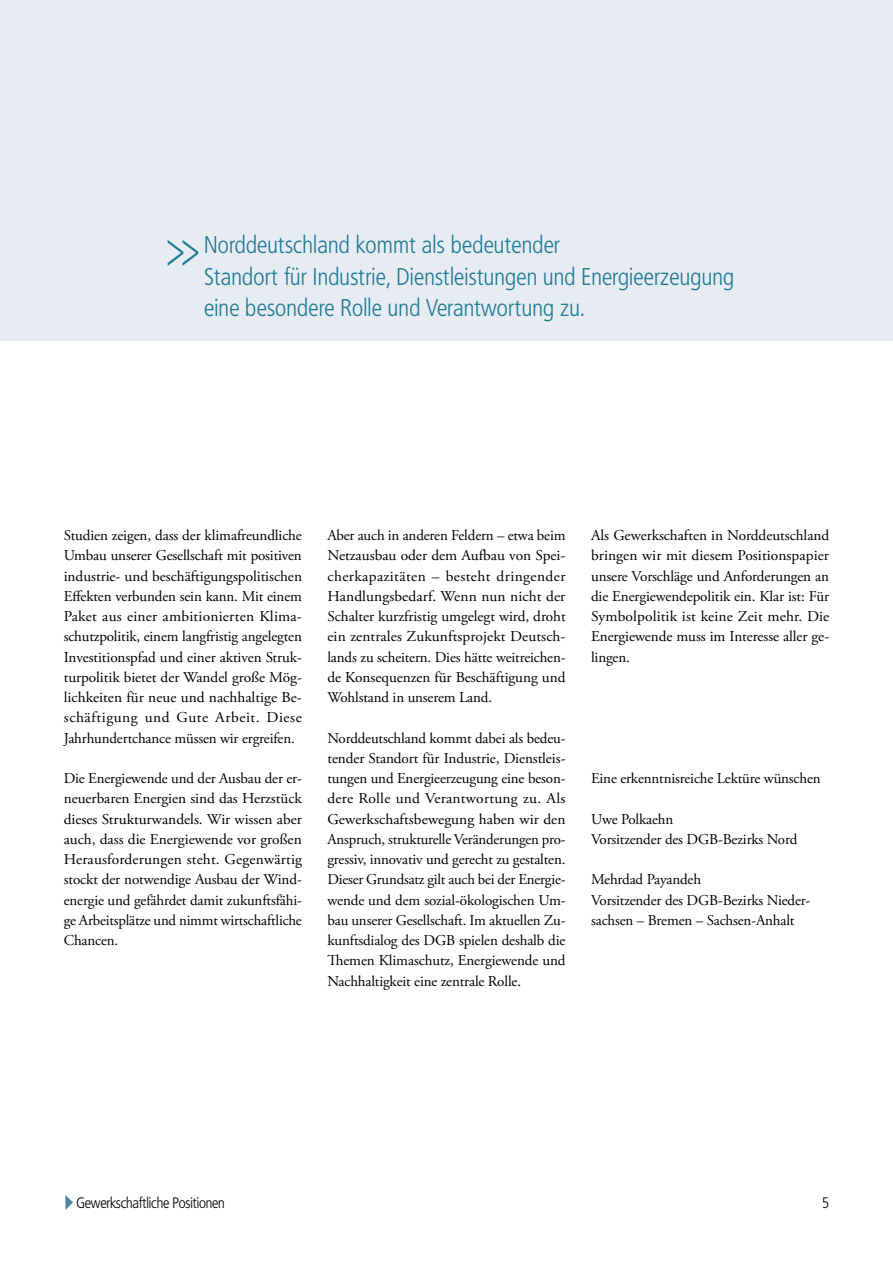
<style>
.page{position:relative;width:893px;height:1263px;background:#fff}
.page>*{position:absolute;margin:0;border:0;box-sizing:border-box;transform-origin:0 0}
.t1{font:200 78px "Geogrotesque";color:#1f7b98}
.t2{font:300 24px/31.5px "Frutiger Condensed BQ";letter-spacing:.01em;color:#1f7b98}
.t3{font:15px/20.2px "Adobe Garamond Pro";letter-spacing:-.01em;color:#000;text-align:justify}
.t4{font:300 15px "Frutiger Condensed BQ";letter-spacing:-.01em;color:#000}
</style>
<div class="page">
<div style="left:0;top:0;width:893px;height:340px;background:#e7ecf2"></div>
<h1 class="t1" style="left:162px;top:197px;width:42px">»</h1>
<h2 class="t2" style="left:204px;top:229px;width:532px">Norddeutschland kommt als bedeutender<br>Standort für Industrie, Dienstleistungen und Energieerzeugung eine besondere Rolle und Verantwortung zu.</h2>
<p class="t3" style="left:64px;top:526px;width:240px">Studien zeigen, dass der klimafreundliche Umbau unserer Gesellschaft mit positiven industrie- und beschäftigungspolitischen Effekten verbunden sein kann. Mit einem Paket aus einer ambitionierten Klima&shy;schutzpolitik, einem langfristig angelegten Investitionspfad und einer aktiven Struk&shy;turpolitik bietet der Wandel große Mög&shy;lichkeiten für neue und nachhaltige Be&shy;schäftigung und Gute Arbeit. Diese Jahrhundertchance müssen wir ergreifen.</p>
<p class="t3" style="left:64px;top:769px;width:240px">Die Energiewende und der Ausbau der er&shy;neuerbaren Energien sind das Herzstück dieses Strukturwandels. Wir wissen aber auch, dass die Energiewende vor großen Herausforderungen steht. Gegenwärtig stockt der notwendige Ausbau der Wind&shy;energie und gefährdet damit zukunftsfähi&shy;ge Arbeitsplätze und nimmt wirtschaftliche Chancen.</p>
<p class="t3" style="left:327px;top:526px;width:240px">Aber auch in anderen Feldern – etwa beim Netzausbau oder dem Aufbau von Spei&shy;cherkapazitäten – besteht dringender Handlungsbedarf. Wenn nun nicht der Schalter kurzfristig umgelegt wird, droht ein zentrales Zukunftsprojekt Deutsch&shy;lands zu scheitern. Dies hätte weitreichen&shy;de Konsequenzen für Beschäftigung und Wohlstand in unserem Land.</p>
<p class="t3" style="left:327px;top:728px;width:240px">Norddeutschland kommt dabei als bedeu&shy;tender Standort für Industrie, Dienstleis&shy;tungen und Energieerzeugung eine beson&shy;dere Rolle und Verantwortung zu. Als Gewerkschaftsbewegung haben wir den Anspruch, strukturelle Veränderungen pro&shy;gressiv, innovativ und gerecht zu gestalten.<br>Dieser Grundsatz gilt auch bei der Energie&shy;wende und dem sozial-ökologischen Um&shy;bau unserer Gesellschaft. Im aktuellen Zu&shy;kunftsdialog des DGB spielen deshalb die Themen Klimaschutz, Energiewende und Nachhaltigkeit eine zentrale Rolle.</p>
<p class="t3" style="left:591px;top:526px;width:240px">Als Gewerkschaften in Norddeutschland bringen wir mit diesem Positionspapier unsere Vorschläge und Anforderungen an die Energiewendepolitik ein. Klar ist: Für Symbolpolitik ist keine Zeit mehr. Die Energiewende muss im Interesse aller ge&shy;lingen.</p>
<p class="t3" style="left:591px;top:769px;width:231px">Eine erkenntnisreiche Lektüre wünschen</p>
<p class="t3" style="left:591px;top:809px;width:208px">Uwe Polkaehn<br>Vorsitzender des DGB-Bezirks Nord</p>
<p class="t3" style="left:591px;top:870px;width:221px;text-align:left">Mehrdad Payandeh<br>Vorsitzender des DGB-Bezirks Nieder&shy;sachsen – Bremen – Sachsen-Anhalt</p>
<p class="t4" style="left:76px;top:1194px;width:150px">Gewerkschaftliche Positionen</p>
<p class="t4" style="left:822px;top:1194px;width:9px">5</p>
</div>
